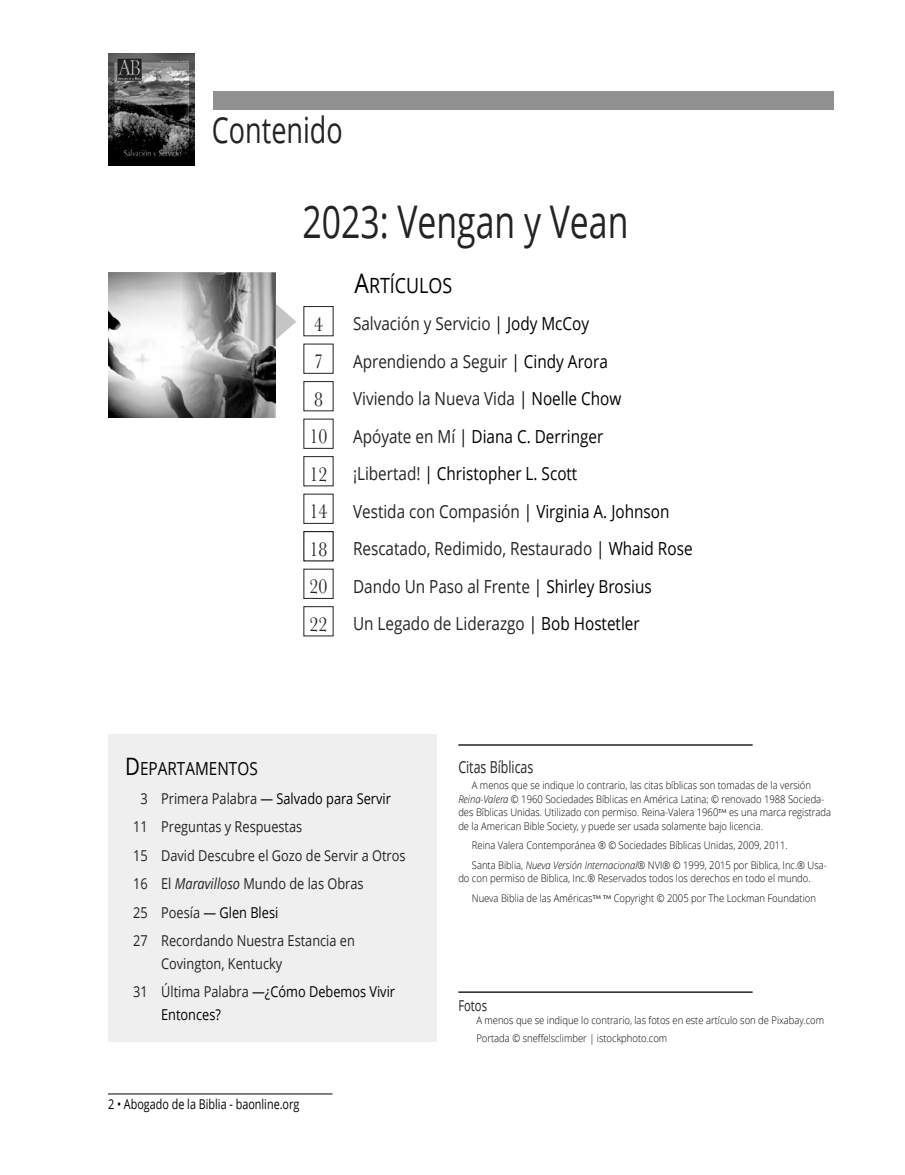
<style>
.page{position:relative;width:905px;height:1175px;background:#fff}
.page>*{position:absolute;margin:0;border:0;box-sizing:border-box;transform-origin:0 0}
.t1{font:45px "Open Sans";color:#232323;scale:.75 1}
.t2{font:36px "Open Sans";color:#232323;scale:.75 1}
.t3{font:21px "Open Sans";color:#000;scale:.85 1}
.t4{font:21px "Baskerville";color:#232323;scale:.85 1}
.t5{font:18px/37.5px "Open Sans";color:#232323;scale:.85 1}
.t6{font:18px "Open Sans";color:#000;scale:.85 1}
.t7{font:16.5px "Open Sans";color:#232323;scale:.75 1}
.t8{font:15px/28.5px "Open Sans";color:#232323;scale:.85 1}
.t9{font:15px "Open Sans";color:#000;scale:.85 1}
.t10{font:15px "Open Sans";color:#232323;scale:.75 1}
.t11{font:13.5px "Open Sans";color:#000;scale:.8 1}
.t12{font:300 10.5px/13.5px "Open Sans";color:#000;scale:.9 1}
.s1{font-size:27px}
.s2{color:#000}
.s3{font-family:"Baskerville";font-size:21px}
.s4{font-size:24px}
.s5{font-style:italic}
.s6{font-family:"Optimum";font-weight:400}
</style>
<div class="page">
<hr style="left:108px;top:1093px;width:224px;height:1px;background:#000">
<hr style="left:458px;top:744px;width:294px;height:1px;background:#232323">
<hr style="left:458px;top:991px;width:294px;height:1px;background:#232323">
<img style="left:108px;top:54px;width:86px;height:112px">
<div style="left:108px;top:734px;width:328px;height:308px;background:#efefef"></div>
<div style="left:213px;top:91px;width:620px;height:19px;background:#919191"></div>
<img style="left:109px;top:272px;width:166px;height:145px">
<svg style="left:266px;top:296px;width:10px;height:51px"></svg>
<h2 class="t2" style="left:212px;top:105px;width:176px">Contenido</h2>
<h1 class="t1" style="left:302px;top:191px;width:436px">2023: Vengan y Vean</h1>
<h3 class="t3" style="left:354px;top:271px;width:116px"><span class="s1">A</span>RTÍCULOS</h3>
<h3 class="t4" style="left:314px;top:310px;width:12px">4</h3>
<h3 class="t5" style="left:353px;top:304px;width:279px">Salvación y Servicio <span class="s2">| Jody McCoy</span></h3>
<h3 class="t4" style="left:314px;top:348px;width:12px">7</h3>
<h3 class="t5" style="left:353px;top:342px;width:301px">Aprendiendo a Seguir <span class="s2">| Cindy Arora</span></h3>
<h3 class="t4" style="left:314px;top:385px;width:12px">8</h3>
<p class="t5" style="left:309px;top:379px;width:452px;text-indent:43px">Viviendo la Nueva Vida <span class="s2">| Noelle Chow<br></span><span class="s3">10</span> Apóyate en Mí <span class="s2">| Diana C. Derringer<br></span><span class="s3">12</span> ¡Libertad! <span class="s2">| Christopher L. Scott<br></span><span class="s3">14</span> Vestida con Compasión <span class="s2">| Virginia A. Johnson<br></span><span class="s3">18</span> Rescatado, Redimido, Restaurado <span class="s2">| Whaid Rose </span><span class="s3">20</span> Dando Un Paso al Frente <span class="s2">| Shirley Brosius<br></span><span class="s3">22</span> Un Legado de Liderazgo <span class="s2">| Bob Hostetler</span></p>
<h3 class="t6" style="left:125px;top:756px;width:157px"><span class="s4">D</span>EPARTAMENTOS</h3>
<h3 class="t8" style="left:133px;top:783px;width:322px;text-indent:7px">3 Primera Palabra <span class="s2">— Salvado para Servir<br></span>11 Preguntas y Respuestas<br>15 David Descubre el Gozo de Servir a Otros<br>16 El <span class="s5">Maravilloso</span> Mundo de las Obras<br>25 Poesía <span class="s2">— Glen Blesi<br></span>27 Recordando Nuestra Estancia en</h3>
<h3 class="t8" style="left:133px;top:948px;width:310px;text-indent:28px">Covington, Kentucky<br>31 Última Palabra <span class="s2">—¿Cómo Debemos Vivir</span></h3>
<h3 class="t9" style="left:161px;top:1004px;width:72px">Entonces?</h3>
<p class="t11" style="left:108px;top:1094px;width:241px">2 • Abogado de la Biblia - baonline.org</p>
<h3 class="t7" style="left:458px;top:755px;width:101px">Citas Bíblicas</h3>
<p class="t12" style="left:458px;top:779px;width:415px;text-indent:14px">A menos que se indique lo contrario, las citas bíblicas son tomadas de la versión <span class="s5">Reina-Valera</span> © 1960 Sociedades Bíblicas en América Latina; © renovado 1988 Socieda&shy;des Bíblicas Unidas. Utilizado con permiso. Reina-Valera 1960<span class="s6">™</span> es una marca registrada de la American Bible Society, y puede ser usada solamente bajo licencia.</p>
<p class="t12" style="left:472px;top:836px;width:396px;line-height:19.5px">Reina Valera Contemporánea ® © Sociedades Bíblicas Unidas, 2009, 2011.<br>Santa Biblia, <span class="s5">Nueva Versión Internacional</span>® NVI® © 1999, 2015 por Biblica, Inc.® Usa-</p>
<p class="t12" style="left:472px;top:869px;width:384px;line-height:19.5px;text-indent:-14px">do con permiso de Biblica, Inc.® Reservados todos los derechos en todo el mundo.<br>Nueva Biblia de las Américas<span class="s6">™ ™</span> Copyright © 2005 por The Lockman Foundation</p>
<h3 class="t10" style="left:458px;top:995px;width:40px">Fotos</h3>
<p class="t12" style="left:476px;top:1012px;width:388px;line-height:17.1px">A menos que se indique lo contrario, las fotos en este artículo son de Pixabay.com<br>Portada © sneffelsclimber | istockphoto.com</p>
</div>
